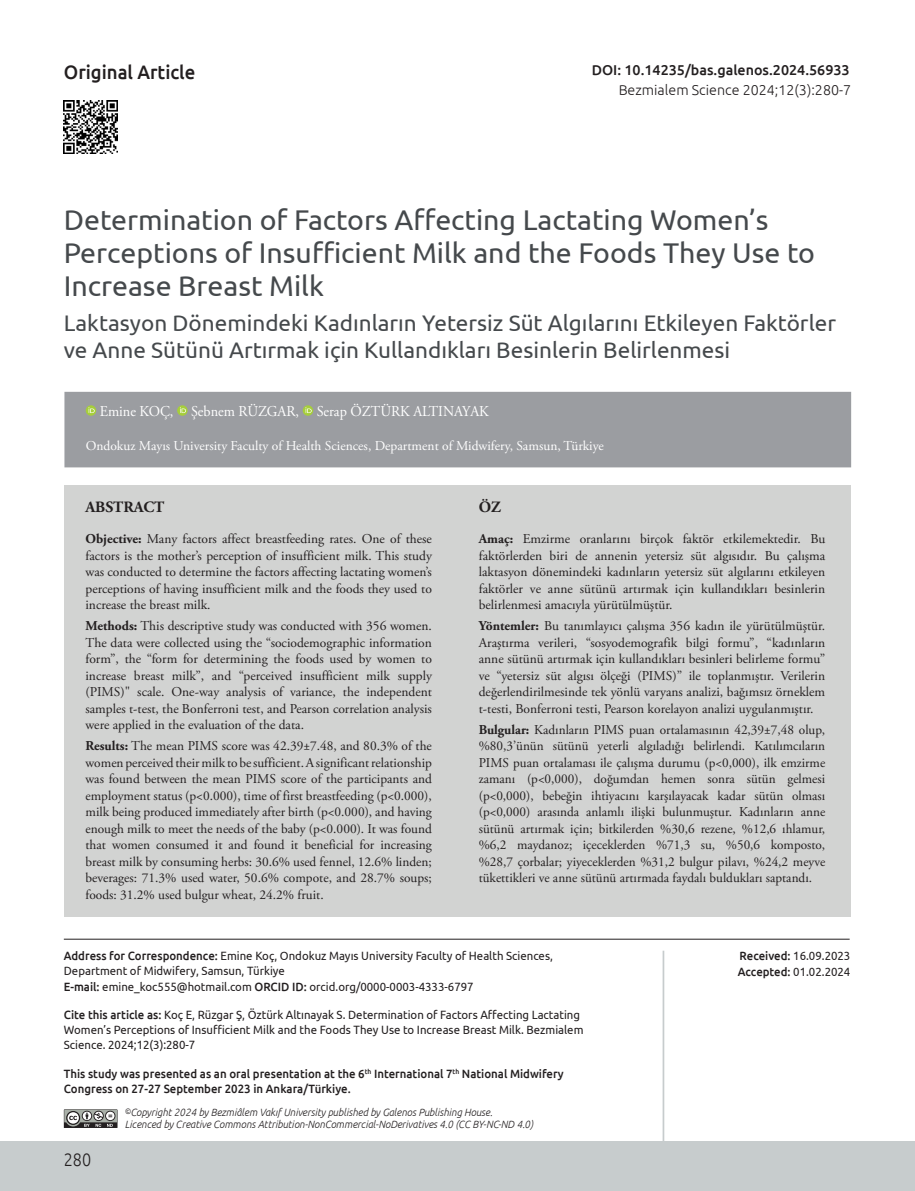
<style>
.page{position:relative;width:915px;height:1191px;background:#fff}
.page>*{position:absolute;margin:0;border:0;box-sizing:border-box;transform-origin:0 0}
.BASLIK{font:28.5px/33px "Ubuntu";color:#45494c}
._2__BASLIK{font:22.5px/27px "Ubuntu";color:#45494c}
.t1{font:500 19.5px "Ubuntu";color:#231f20;scale:.95 1}
.t2{font:300 18px "Ubuntu";color:#231f20;scale:.9 1}
.ABSTRACT_BASLIK{font:700 15.75px "Adobe Garamond Pro";color:#231f20}
.YAZARLAR{font:15px "Adobe Garamond Pro";color:#fff;scale:.95 1}
.DOİ{font:500 14.25px "Ubuntu";color:#231f20}
.SAYFA_ARA{font:300 14.25px "Ubuntu";color:#231f20}
.OZET{font:13.5px/16.5px "Adobe Garamond Pro";color:#231f20;text-align:justify}
.KURUM{font:13.5px "Adobe Garamond Pro";color:#fff}
.CITE_AS{font:12px/15px "Ubuntu";color:#231f20;scale:.95 1}
.CITE_AS-2{font:500 12px/15px "Ubuntu";color:#231f20;scale:.95 1}
.t3{font:italic 300 10.5px/12px "Ubuntu";color:#231f20;scale:.95 1}
.s1{font-weight:700}
.s2{font-weight:500}
.s3{font-size:7.8px}
</style>
<div class="page">
<div style="left:0;top:1141px;width:914px;height:50px;background:#c7cccd"></div>
<svg style="left:64px;top:1109px;width:53px;height:19px"></svg>
<div style="left:64px;top:392px;width:786px;height:75px;background:#9b9da1"></div>
<div style="left:86px;top:405px;width:10px;height:11px;background:#a6ce3b;border-radius:50%"></div>
<svg style="left:88px;top:407px;width:7px;height:6px"></svg>
<div style="left:177px;top:405px;width:10px;height:11px;background:#a6ce3b;border-radius:50%"></div>
<svg style="left:180px;top:407px;width:6px;height:6px"></svg>
<svg style="left:302px;top:405px;width:11px;height:11px"></svg>
<svg style="left:305px;top:407px;width:6px;height:6px"></svg>
<div style="left:64px;top:485px;width:393px;height:431px;background:#d2d3d2"></div>
<div style="left:457px;top:485px;width:393px;height:431px;background:#d2d3d2"></div>
<hr style="left:64px;top:938px;width:785px;height:1px;background:#231f20">
<hr style="left:662px;top:950px;width:2px;height:209px;background:#c7cccd">
<img style="left:64px;top:100px;width:53px;height:54px">
<h3 class="t1" style="left:64px;top:60px;width:140px">Original Article</h3>
<p class="DOİ" style="left:591px;top:61px;width:259px">DOI: 10.14235/bas.galenos.2024.56933</p>
<p class="SAYFA_ARA" style="left:618px;top:81px;width:234px">Bezmialem Science 2024;12(3):280-7</p>
<p class="BASLIK" style="left:64px;top:202px;width:752px">Determination of Factors Affecting Lactating Women’s<br>Perceptions of Insufficient Milk and the Foods They Use to<br>Increase Breast Milk</p>
<p class="_2__BASLIK" style="left:64px;top:309px;width:773px">Laktasyon Dönemindeki Kadınların Yetersiz Süt Algılarını Etkileyen Faktörler ve Anne Sütünü Artırmak için Kullandıkları Besinlerin Belirlenmesi</p>
<p class="YAZARLAR" style="left:100px;top:402px;width:411px">Emine KOÇ, Şebnem RÜZGAR, Serap ÖZTÜRK ALTINAYAK</p>
<p class="KURUM" style="left:86px;top:438px;width:519px">Ondokuz Mayıs University Faculty of Health Sciences, Department of Midwifery, Samsun, Türkiye</p>
<p class="ABSTRACT_BASLIK" style="left:85px;top:497px;width:80px">ABSTRACT</p>
<p class="OZET" style="left:85px;top:531px;width:348px"><span class="s1">Objective:</span> Many factors affect breastfeeding rates. One of these factors is the mother’s perception of insufficient milk. This study was conducted to determine the factors affecting lactating women’s perceptions of having insufficient milk and the foods they used to increase the breast milk.</p>
<p class="OZET" style="left:85px;top:618px;width:348px"><span class="s1">Methods:</span> This descriptive study was conducted with 356 women.<br>The data were collected using the “sociodemographic information form”, the “form for determining the foods used by women to increase breast milk”, and “perceived insufficient milk supply (PIMS)" scale. One-way analysis of variance, the independent samples t-test, the Bonferroni test, and Pearson correlation analysis were applied in the evaluation of the data.</p>
<p class="OZET" style="left:85px;top:738px;width:348px"><span class="s1">Results:</span> The mean PIMS score was 42.39±7.48, and 80.3% of the women perceived their milk to be sufficient. A significant relationship was found between the mean PIMS score of the participants and employment status (p&lt;0.000), time of first breastfeeding (p&lt;0.000), milk being produced immediately after birth (p&lt;0.000), and having enough milk to meet the needs of the baby (p&lt;0.000). It was found that women consumed it and found it beneficial for increasing breast milk by consuming herbs: 30.6% used fennel, 12.6% linden; beverages: 71.3% used water, 50.6% compote, and 28.7% soups; foods: 31.2% used bulgur wheat, 24.2% fruit.</p>
<p class="ABSTRACT_BASLIK" style="left:478px;top:497px;width:24px">ÖZ</p>
<p class="OZET" style="left:478px;top:531px;width:348px"><span class="s1">Amaç:</span> Emzirme oranlarını birçok faktör etkilemektedir. Bu faktörlerden biri de annenin yetersiz süt algısıdır. Bu çalışma laktasyon dönemindeki kadınların yetersiz süt algılarını etkileyen faktörler ve anne sütünü artırmak için kullandıkları besinlerin belirlenmesi amacıyla yürütülmüştür.</p>
<p class="OZET" style="left:478px;top:618px;width:348px"><span class="s1">Yöntemler:</span> Bu tanımlayıcı çalışma 356 kadın ile yürütülmüştür.<br>Araştırma verileri, “sosyodemografik bilgi formu”, “kadınların anne sütünü artırmak için kullandıkları besinleri belirleme formu” ve “yetersiz süt algısı ölçeği (PIMS)” ile toplanmıştır. Verilerin değerlendirilmesinde tek yönlü varyans analizi, bağımsız örneklem t-testi, Bonferroni testi, Pearson korelayon analizi uygulanmıştır.</p>
<p class="OZET" style="left:478px;top:722px;width:348px"><span class="s1">Bulgular:</span> Kadınların PIMS puan ortalamasının 42,39±7,48 olup, %80,3’ünün sütünü yeterli algıladığı belirlendi. Katılımcıların PIMS puan ortalaması ile çalışma durumu (p&lt;0,000), ilk emzirme zamanı (p&lt;0,000), doğumdan hemen sonra sütün gelmesi (p&lt;0,000), bebeğin ihtiyacını karşılayacak kadar sütün olması (p&lt;0,000) arasında anlamlı ilişki bulunmuştur. Kadınların anne sütünü artırmak için; bitkilerden %30,6 rezene, %12,6 ıhlamur, %6,2 maydanoz; içeceklerden %71,3 su, %50,6 komposto, %28,7 çorbalar; yiyeceklerden %31,2 bulgur pilavı, %24,2 meyve tükettikleri ve anne sütünü artırmada faydalı buldukları saptandı.</p>
<p class="CITE_AS" style="left:64px;top:948px;width:516px"><span class="s2">Address for Correspondence:</span> Emine Koç, Ondokuz Mayıs University Faculty of Health Sciences,<br>Department of Midwifery, Samsun, Türkiye</p>
<p class="CITE_AS" style="left:64px;top:978px;width:433px"><span class="s2">E-mail:</span> emine_koc555@hotmail.com <span class="s2">ORCID ID:</span> orcid.org/0000-0003-4333-6797</p>
<p class="CITE_AS" style="left:64px;top:1007px;width:548px"><span class="s2">Cite this article as:</span> Koç E, Rüzgar Ş, Öztürk Altınayak S. Determination of Factors Affecting Lactating<br>Women’s Perceptions of Insufficient Milk and the Foods They Use to Increase Breast Milk. Bezmialem<br>Science. 2024;12(3):280-7</p>
<p class="CITE_AS-2" style="left:64px;top:1066px;width:527px">This study was presented as an oral presentation at the 6<sup>th</sup> International 7<sup>th</sup> National Midwifery<br>Congress on 27-27 September 2023 in Ankara/Türkiye.</p>
<h3 class="t2" style="left:64px;top:1148px;width:32px">280</h3>
<p class="t3" style="left:125px;top:1106px;width:431px"><span class="s3">©</span>Copyright 2024 by Bezmiâlem Vakıf University published by Galenos Publishing House.<br>Licenced by Creative Commons Attribution-NonCommercial-NoDerivatives 4.0 (CC BY-NC-ND 4.0)</p>
<p class="CITE_AS" style="left:739px;top:948px;width:118px"><span class="s2">Received:</span> 16.09.2023</p>
<p class="CITE_AS" style="left:737px;top:963px;width:120px"><span class="s2">Accepted:</span> 01.02.2024</p>
</div>
